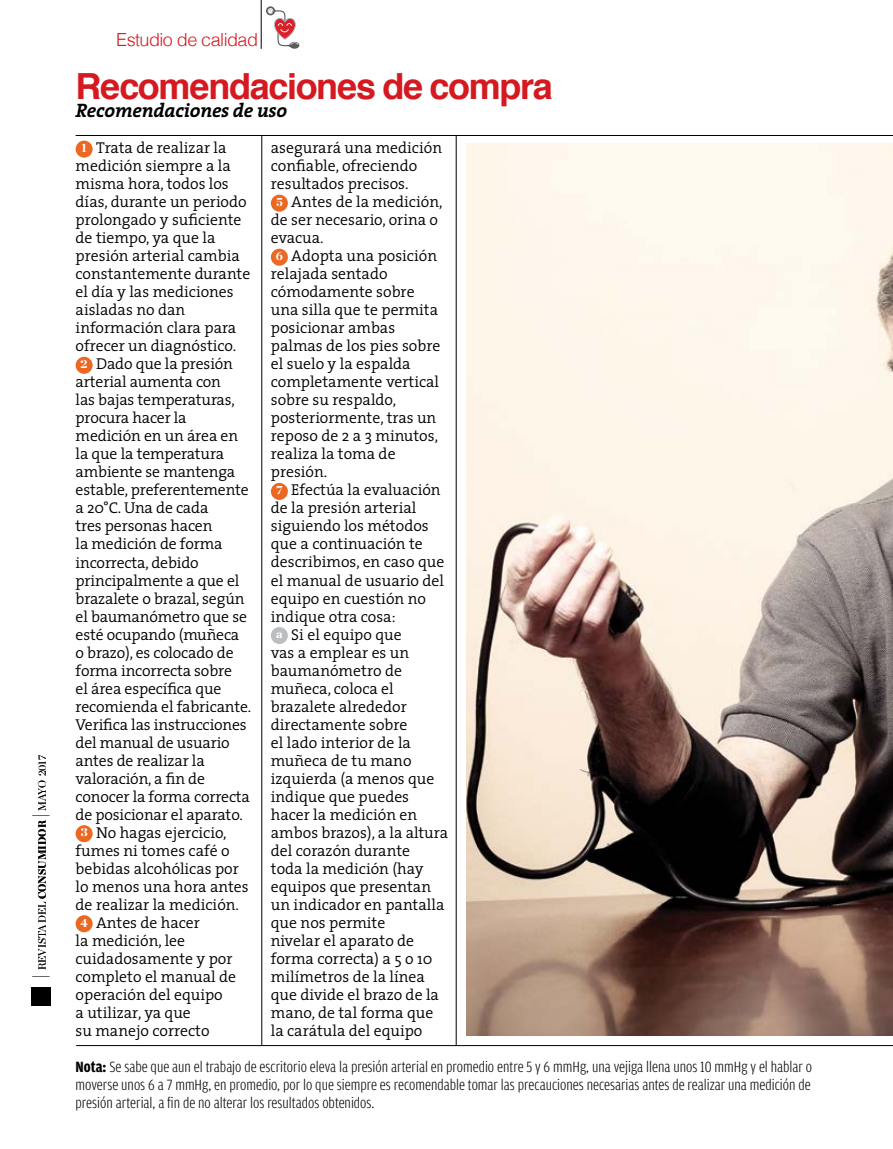
<style>
.page{position:relative;width:893px;height:1149px;background:#fff}
.page>*{position:absolute;margin:0;border:0;box-sizing:border-box;transform-origin:0 0}
.t1{font:700 36px "Helvetica";letter-spacing:-.035em;color:#d51920}
.t2{font:italic 700 19.5px "The Serif";letter-spacing:-.02em;color:#000}
.t3{font:300 18px "Helvetica";letter-spacing:-.03em;color:#d51920}
.t4{font:300 15.75px "The Serif";color:#000}
.t5{font:300 15.75px/18px "Amplitude Cond";color:#000;text-align:justify}
.t6{font:300 10.5px "Chronicle Display";color:#000}
.s1{font-size:18px}
.s2{font-weight:900}
.s3{font-family:"Chronicle Display";font-weight:900;font-size:12px;color:#fff}
.s4{font-weight:700}
</style>
<div class="page">
<div style="left:76px;top:140px;width:17px;height:18px;background:#ec6721;border-radius:50%"></div>
<div style="left:76px;top:356px;width:17px;height:18px;background:#ec6721;border-radius:50%"></div>
<div style="left:76px;top:824px;width:17px;height:18px;background:#ec6721;border-radius:50%"></div>
<div style="left:76px;top:914px;width:17px;height:18px;background:#ec6721;border-radius:50%"></div>
<div style="left:271px;top:194px;width:17px;height:18px;background:#ec6721;border-radius:50%"></div>
<div style="left:271px;top:248px;width:17px;height:18px;background:#ec6721;border-radius:50%"></div>
<div style="left:271px;top:482px;width:17px;height:18px;background:#ec6721;border-radius:50%"></div>
<div style="left:271px;top:626px;width:17px;height:18px;background:#bcbec0;border-radius:50%"></div>
<hr style="left:261px;top:136px;width:1px;height:909px;background:#000">
<hr style="left:456px;top:136px;width:1px;height:909px;background:#000">
<hr style="left:76px;top:135px;width:817px;height:1px;background:#000">
<hr style="left:76px;top:1044px;width:817px;height:1px;background:#000">
<img style="left:466px;top:143px;width:427px;height:892px">
<div style="left:32px;top:986px;width:19px;height:18px;background:#000"></div>
<svg style="left:266px;top:6px;width:9px;height:9px"></svg>
<svg style="left:289px;top:42px;width:10px;height:7px"></svg>
<svg style="left:268px;top:8px;width:30px;height:39px"></svg>
<hr style="left:261px;top:0;width:1px;height:49px;background:#000">
<p class="t6" style="left:36px;top:978px;width:225px;rotate:-90deg"><span class="s1">|</span> REVISTA DEL <span class="s2">CONSUMIDOR</span> <span class="s1">|</span> MAYO 2017</p>
<p class="t3" style="left:116px;top:25px;width:143px">Estudio de calidad</p>
<h1 class="t1" style="left:76px;top:57px;width:479px">Recomendaciones de compra</h1>
<p class="t2" style="left:76px;top:94px;width:213px">Recomendaciones de uso</p>
<p class="t4" style="left:81px;top:135px;width:147px"><span class="s3">1</span> Trata de realizar la</p>
<p class="t4" style="left:76px;top:153px;width:157px">medición siempre a la</p>
<p class="t4" style="left:76px;top:171px;width:155px">misma hora, todos los</p>
<p class="t4" style="left:76px;top:189px;width:173px">días, durante un periodo</p>
<p class="t4" style="left:76px;top:207px;width:167px">prolongado y suficiente</p>
<p class="t4" style="left:76px;top:225px;width:141px">de tiempo, ya que la</p>
<p class="t4" style="left:76px;top:243px;width:166px">presión arterial cambia</p>
<p class="t4" style="left:76px;top:261px;width:176px">constantemente durante</p>
<p class="t4" style="left:76px;top:279px;width:160px">el día y las mediciones</p>
<p class="t4" style="left:76px;top:297px;width:111px">aisladas no dan</p>
<p class="t4" style="left:76px;top:315px;width:162px">información clara para</p>
<p class="t4" style="left:76px;top:333px;width:162px">ofrecer un diagnóstico.</p>
<p class="t4" style="left:81px;top:351px;width:154px"><span class="s3">2</span> Dado que la presión</p>
<p class="t4" style="left:76px;top:369px;width:147px">arterial aumenta con</p>
<p class="t4" style="left:76px;top:387px;width:161px">las bajas temperaturas,</p>
<p class="t4" style="left:76px;top:405px;width:113px">procura hacer la</p>
<p class="t4" style="left:76px;top:423px;width:164px">medición en un área en</p>
<p class="t4" style="left:76px;top:441px;width:150px">la que la temperatura</p>
<p class="t4" style="left:76px;top:459px;width:161px">ambiente se mantenga</p>
<p class="t4" style="left:76px;top:477px;width:175px">estable, preferentemente</p>
<p class="t4" style="left:76px;top:495px;width:134px">a 20°C. Una de cada</p>
<p class="t4" style="left:76px;top:513px;width:138px">tres personas hacen</p>
<p class="t4" style="left:76px;top:531px;width:148px">la medición de forma</p>
<p class="t4" style="left:76px;top:549px;width:125px">incorrecta, debido</p>
<p class="t4" style="left:76px;top:567px;width:165px">principalmente a que el</p>
<p class="t4" style="left:76px;top:585px;width:170px">brazalete o brazal, según</p>
<p class="t4" style="left:76px;top:603px;width:173px">el baumanómetro que se</p>
<p class="t4" style="left:76px;top:621px;width:165px">esté ocupando (muñeca</p>
<p class="t4" style="left:76px;top:639px;width:160px">o brazo), es colocado de</p>
<p class="t4" style="left:76px;top:657px;width:158px">forma incorrecta sobre</p>
<p class="t4" style="left:76px;top:675px;width:147px">el área específica que</p>
<p class="t4" style="left:76px;top:693px;width:177px">recomienda el fabricante.</p>
<p class="t4" style="left:76px;top:711px;width:173px">Verifica las instrucciones</p>
<p class="t4" style="left:76px;top:729px;width:156px">del manual de usuario</p>
<p class="t4" style="left:76px;top:747px;width:131px">antes de realizar la</p>
<p class="t4" style="left:76px;top:765px;width:131px">valoración, a fin de</p>
<p class="t4" style="left:76px;top:783px;width:176px">conocer la forma correcta</p>
<p class="t4" style="left:76px;top:801px;width:169px">de posicionar el aparato.</p>
<p class="t4" style="left:81px;top:819px;width:147px"><span class="s3">3</span> No hagas ejercicio,</p>
<p class="t4" style="left:76px;top:837px;width:155px">fumes ni tomes café o</p>
<p class="t4" style="left:76px;top:855px;width:165px">bebidas alcohólicas por</p>
<p class="t4" style="left:76px;top:873px;width:175px">lo menos una hora antes</p>
<p class="t4" style="left:76px;top:891px;width:165px">de realizar la medición.</p>
<p class="t4" style="left:80px;top:909px;width:121px"><span class="s3">4</span> Antes de hacer</p>
<p class="t4" style="left:76px;top:927px;width:111px">la medición, lee</p>
<p class="t4" style="left:76px;top:945px;width:158px">cuidadosamente y por</p>
<p class="t4" style="left:76px;top:963px;width:162px">completo el manual de</p>
<p class="t4" style="left:76px;top:981px;width:149px">operación del equipo</p>
<p class="t4" style="left:76px;top:999px;width:117px">a utilizar, ya que</p>
<p class="t4" style="left:76px;top:1017px;width:135px">su manejo correcto</p>
<p class="t4" style="left:271px;top:135px;width:173px">asegurará una medición</p>
<p class="t4" style="left:271px;top:153px;width:148px">confiable, ofreciendo</p>
<p class="t4" style="left:271px;top:171px;width:139px">resultados precisos.</p>
<p class="t4" style="left:276px;top:189px;width:168px"><span class="s3">5</span> Antes de la medición,</p>
<p class="t4" style="left:271px;top:207px;width:169px">de ser necesario, orina o</p>
<p class="t4" style="left:271px;top:225px;width:54px">evacua.</p>
<p class="t4" style="left:276px;top:243px;width:163px"><span class="s3">6</span> Adopta una posición</p>
<p class="t4" style="left:271px;top:261px;width:118px">relajada sentado</p>
<p class="t4" style="left:271px;top:279px;width:145px">cómodamente sobre</p>
<p class="t4" style="left:271px;top:297px;width:169px">una silla que te permita</p>
<p class="t4" style="left:271px;top:315px;width:126px">posicionar ambas</p>
<p class="t4" style="left:271px;top:333px;width:171px">palmas de los pies sobre</p>
<p class="t4" style="left:271px;top:351px;width:141px">el suelo y la espalda</p>
<p class="t4" style="left:271px;top:369px;width:170px">completamente vertical</p>
<p class="t4" style="left:271px;top:387px;width:127px">sobre su respaldo,</p>
<p class="t4" style="left:271px;top:405px;width:167px">posteriormente, tras un</p>
<p class="t4" style="left:271px;top:423px;width:169px">reposo de 2 a 3 minutos,</p>
<p class="t4" style="left:271px;top:441px;width:126px">realiza la toma de</p>
<p class="t4" style="left:271px;top:459px;width:58px">presión.</p>
<p class="t4" style="left:276px;top:477px;width:166px"><span class="s3">7</span> Efectúa la evaluación</p>
<p class="t4" style="left:271px;top:495px;width:147px">de la presión arterial</p>
<p class="t4" style="left:271px;top:513px;width:159px">siguiendo los métodos</p>
<p class="t4" style="left:271px;top:531px;width:154px">que a continuación te</p>
<p class="t4" style="left:271px;top:549px;width:175px">describimos, en caso que</p>
<p class="t4" style="left:271px;top:567px;width:175px">el manual de usuario del</p>
<p class="t4" style="left:271px;top:585px;width:157px">equipo en cuestión no</p>
<p class="t4" style="left:271px;top:603px;width:126px">indique otra cosa:</p>
<p class="t4" style="left:276px;top:621px;width:127px"><span class="s3">a</span> Si el equipo que</p>
<p class="t4" style="left:271px;top:639px;width:140px">vas a emplear es un</p>
<p class="t4" style="left:271px;top:657px;width:133px">baumanómetro de</p>
<p class="t4" style="left:271px;top:675px;width:124px">muñeca, coloca el</p>
<p class="t4" style="left:271px;top:693px;width:137px">brazalete alrededor</p>
<p class="t4" style="left:271px;top:711px;width:138px">directamente sobre</p>
<p class="t4" style="left:271px;top:729px;width:142px">el lado interior de la</p>
<p class="t4" style="left:271px;top:747px;width:142px">muñeca de tu mano</p>
<p class="t4" style="left:271px;top:765px;width:165px">izquierda (a menos que</p>
<p class="t4" style="left:271px;top:783px;width:140px">indique que puedes</p>
<p class="t4" style="left:271px;top:801px;width:148px">hacer la medición en</p>
<p class="t4" style="left:271px;top:819px;width:179px">ambos brazos), a la altura</p>
<p class="t4" style="left:271px;top:837px;width:141px">del corazón durante</p>
<p class="t4" style="left:271px;top:855px;width:154px">toda la medición (hay</p>
<p class="t4" style="left:271px;top:873px;width:162px">equipos que presentan</p>
<p class="t4" style="left:271px;top:891px;width:175px">un indicador en pantalla</p>
<p class="t4" style="left:271px;top:909px;width:116px">que nos permite</p>
<p class="t4" style="left:271px;top:927px;width:145px">nivelar el aparato de</p>
<p class="t4" style="left:271px;top:945px;width:163px">forma correcta) a 5 o 10</p>
<p class="t4" style="left:271px;top:963px;width:156px">milímetros de la línea</p>
<p class="t4" style="left:271px;top:981px;width:170px">que divide el brazo de la</p>
<p class="t4" style="left:271px;top:999px;width:164px">mano, de tal forma que</p>
<p class="t4" style="left:271px;top:1017px;width:153px">la carátula del equipo</p>
<p class="t5" style="left:76px;top:1057px;width:738px"><span class="s4">Nota:</span> Se sabe que aun el trabajo de escritorio eleva la presión arterial en promedio entre 5 y 6 mmHg, una vejiga llena unos 10 mmHg y el hablar o moverse unos 6 a 7 mmHg, en promedio, por lo que siempre es recomendable tomar las precauciones necesarias antes de realizar una medición de presión arterial, a fin de no alterar los resultados obtenidos.</p>
</div>
